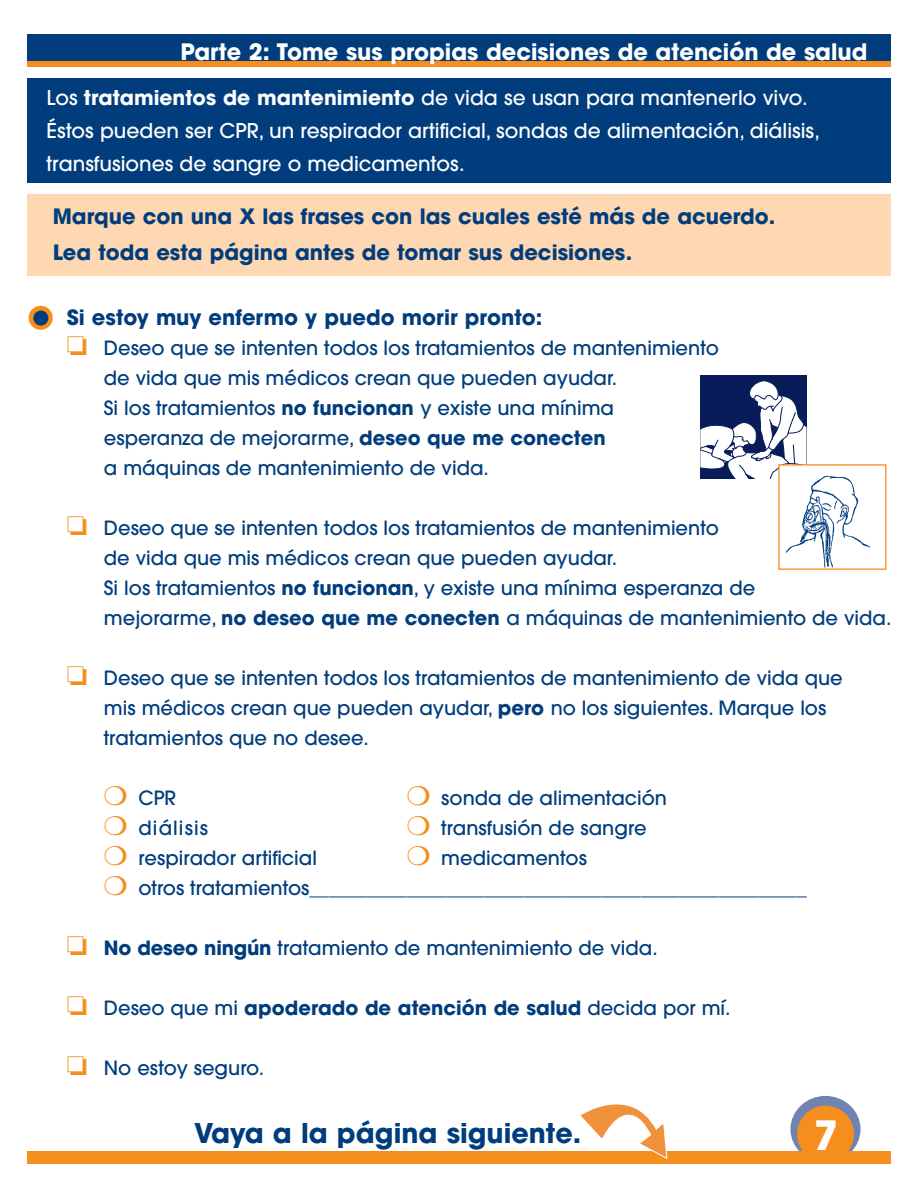
<style>
.page{position:relative;width:918px;height:1188px;background:#fff}
.page>*{position:absolute;margin:0;border:0;box-sizing:border-box;transform-origin:0 0}
.t1{font:700 40.05px "Avant Garde";color:#fff}
.t2{font:700 27px "Avant Garde";color:#013d7d}
.t3{font:700 22.5px "Avant Garde";color:#fff}
.t4{font:700 21px/36px "Avant Garde";color:#013d7d}
.t5{font:500 20.25px/33px "Avant Garde";color:#fff}
.t6{font:500 19.5px/30px "Avant Garde";color:#013d7d}
.t7{font:700 19.5px "Avant Garde";color:#013d7d}
.t8{font:500 19.5px "Avant Garde";letter-spacing:.055em;color:#013d7d}
.s1{font-weight:700}
.s2{color:#f68e1e}
.s3{font-weight:500}
</style>
<div class="page">
<div style="left:27px;top:79px;width:864px;height:104px;background:#013d7d"></div>
<div style="left:27px;top:55px;width:864px;height:12px;background:#f68e1e"></div>
<div style="left:27px;top:34px;width:864px;height:28px;background:#013d7d"></div>
<div style="left:790px;top:1096px;width:71px;height:66px;background:#7183b1;border-radius:50%"></div>
<div style="left:27px;top:1152px;width:864px;height:12px;background:#f68e1e"></div>
<div style="left:797px;top:1106px;width:57px;height:57px;background:#f68e1e;border-radius:50%"></div>
<svg style="left:579px;top:1104px;width:104px;height:55px"></svg>
<div style="left:27px;top:194px;width:864px;height:82px;background:#fdd8b2"></div>
<svg style="left:701px;top:375px;width:105px;height:104px"></svg>
<div style="left:779px;top:465px;width:107px;height:104px;background:#fff"></div>
<img style="left:786px;top:475px;width:84px;height:93px">
<div style="left:778px;top:464px;width:108px;height:106px;border:1px solid #f68e1e"></div>
<div style="left:33px;top:311px;width:15px;height:15px;background:#013d7d;border-radius:50%"></div>
<p class="t3" style="left:181px;top:43px;width:689px">Parte 2: Tome sus propias decisiones de atención de salud</p>
<p class="t5" style="left:47px;top:83px;width:775px">Los <span class="s1">tratamientos de mantenimiento</span> de vida se usan para mantenerlo vivo.<br>Éstos pueden ser CPR, un respirador artificial, sondas de alimentación, diálisis, transfusiones de sangre o medicamentos.</p>
<p class="t4" style="left:53px;top:201px;width:724px">Marque con una X las frases con las cuales esté más de acuerdo.<br>Lea toda esta página antes de tomar sus decisiones.</p>
<p class="t4" style="left:29px;top:302px;width:515px"><span class="s2">■</span> Si estoy muy enfermo y puedo morir pronto:</p>
<p class="t6" style="left:104px;top:334px;width:616px;text-indent:-37px"><span class="s2">❏</span> Deseo que se intenten todos los tratamientos de mantenimiento de vida que mis médicos crean que pueden ayudar.<br>Si los tratamientos <span class="s1">no funcionan</span> y existe una mínima esperanza de mejorarme, <span class="s1">deseo que me conecten<br></span>a máquinas de mantenimiento de vida.</p>
<p class="t6" style="left:104px;top:514px;width:789px;text-indent:-37px"><span class="s2">❏</span> Deseo que se intenten todos los tratamientos de mantenimiento<br>de vida que mis médicos crean que pueden ayudar.<br>Si los tratamientos <span class="s1">no funcionan</span>, y existe una mínima esperanza de<br>mejorarme, <span class="s1">no deseo que me conecten</span> a máquinas de mantenimiento de vida.</p>
<p class="t6" style="left:104px;top:664px;width:740px;text-indent:-37px"><span class="s2">❏</span> Deseo que se intenten todos los tratamientos de mantenimiento de vida que mis médicos crean que pueden ayudar, <span class="s1">pero</span> no los siguientes. Marque los tratamientos que no desee.</p>
<p class="t6" style="left:104px;top:784px;width:74px"><span class="s2">❍</span> CPR</p>
<p class="t6" style="left:407px;top:784px;width:262px"><span class="s2">❍</span> sonda de alimentación</p>
<p class="t8" style="left:104px;top:820px;width:106px"><span class="s2">❍</span> diálisis</p>
<p class="t6" style="left:407px;top:814px;width:242px"><span class="s2">❍</span> transfusión de sangre</p>
<p class="t6" style="left:104px;top:844px;width:215px"><span class="s2">❍</span> respirador artificial</p>
<p class="t6" style="left:104px;top:844px;width:704px;text-indent:303px"><span class="s2">❍</span> medicamentos<br><span class="s2">❍</span> otros tratamientos___________________________________________________</p>
<p class="t6" style="left:67px;top:934px;width:593px"><span class="s2">❏</span> <span class="s1">No deseo ningún</span> tratamiento de mantenimiento de vida.</p>
<p class="t7" style="left:67px;top:1000px;width:665px"><span class="s2">❏</span> <span class="s3">Deseo que mi</span> apoderado de atención de salud <span class="s3">decida por mí.</span></p>
<p class="t6" style="left:67px;top:1054px;width:199px"><span class="s2">❏</span> No estoy seguro.</p>
<h2 class="t2" style="left:194px;top:1123px;width:389px">Vaya a la página siguiente.</h2>
<h1 class="t1" style="left:814px;top:1121px;width:26px">7</h1>
</div>
